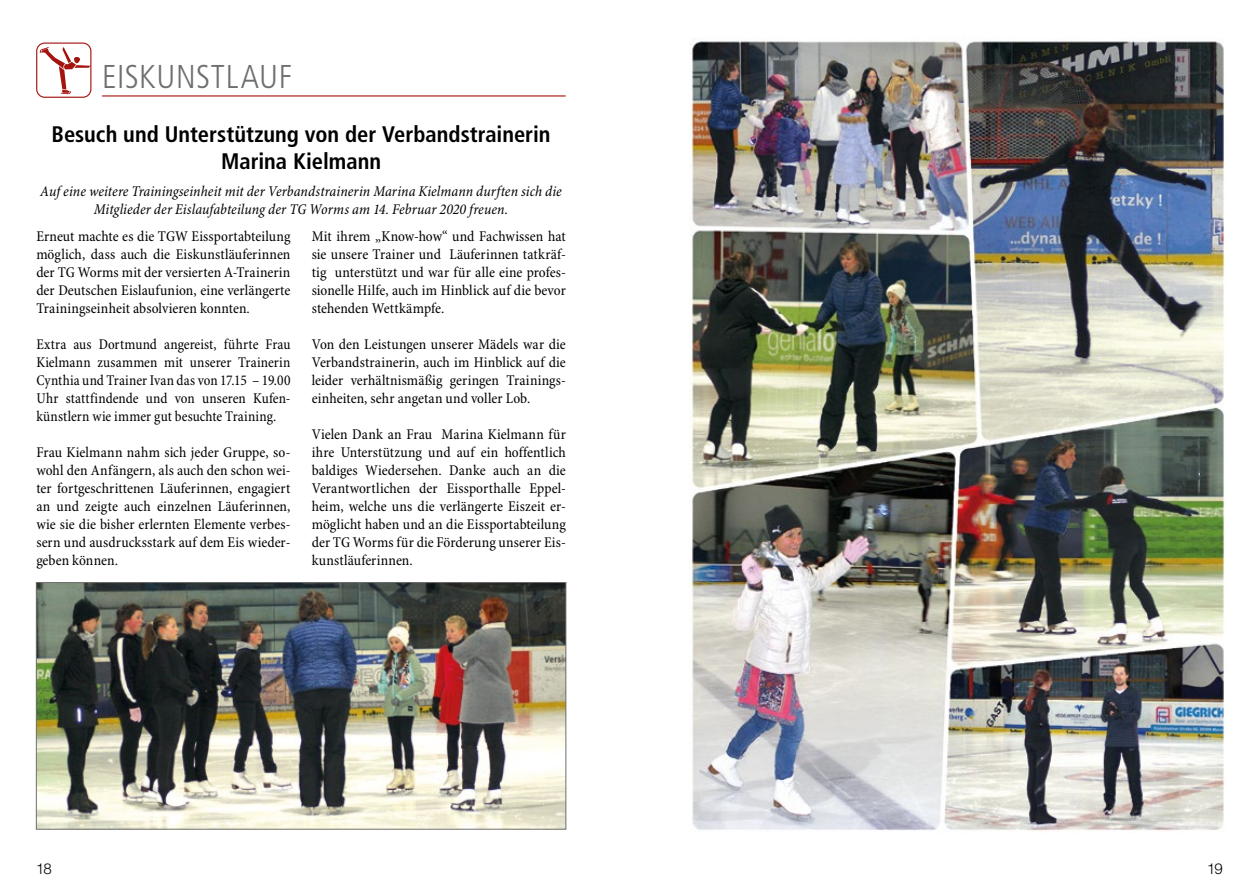
<style>
.page{position:relative;width:1259px;height:893px;background:#fff}
.page>*{position:absolute;margin:0;border:0;box-sizing:border-box;transform-origin:0 0}
.t1{font:300 condensed 33px "Frutiger LT Std";letter-spacing:.02em;color:#706f6f}
.t2{font:700 condensed 22.5px/27px "Frutiger LT Std";color:#000;text-align:center}
.t3{font:condensed 15px/18px "Minion Pro";letter-spacing:.005em;color:#000;text-align:justify}
.t4{font:italic condensed 15px/18px "Minion Pro";letter-spacing:.005em;color:#000;text-align:center}
.t5{font:300 15px "Helvetica Neue LT Std";color:#000}
</style>
<div class="page">
<svg style="left:36px;top:43px;width:55px;height:55px"></svg>
<hr style="left:102px;top:95px;width:464px;height:2px;background:#a4130e">
<img style="left:38px;top:584px;width:526px;height:243px">
<div style="left:36px;top:582px;width:530px;height:247px;border:1px solid #706f6f"></div>
<img style="left:689px;top:40px;width:536px;height:791px">
<h1 class="t1" style="left:102px;top:57px;width:192px">EISKUNSTLAUF</h1>
<h2 class="t2" style="left:52px;top:120px;width:500px">Besuch und Unterstützung von der Verbandstrainerin<br>Marina Kielmann</h2>
<p class="t4" style="left:40px;top:182px;width:523px">Auf eine weitere Trainingseinheit mit der Verbandstrainerin Marina Kielmann durften sich die<br>Mitglieder der Eislaufabteilung der TG Worms am 14. Februar 2020 freuen.</p>
<p class="t3" style="left:36px;top:227px;width:256px">Erneut machte es die TGW Eissportabteilung möglich, dass auch die Eiskunstläuferinnen der TG Worms mit der versierten A-Trainerin der Deutschen Eislaufunion, eine verlängerte Trainingseinheit absolvieren konnten.</p>
<p class="t3" style="left:36px;top:335px;width:256px">Extra aus Dortmund angereist, führte Frau Kielmann zusammen mit unserer Trainerin Cynthia und Trainer Ivan das von 17.15 – 19.00<br>Uhr stattfindende und von unseren Kufen&shy;künstlern wie immer gut besuchte Training.</p>
<p class="t3" style="left:36px;top:443px;width:256px">Frau Kielmann nahm sich jeder Gruppe, so&shy;wohl den Anfängern, als auch den schon wei&shy;ter fortgeschrittenen Läuferinnen, engagiert an und zeigte auch einzelnen Läuferinnen, wie sie die bisher erlernten Elemente verbes&shy;sern und ausdrucksstark auf dem Eis wieder&shy;geben können.</p>
<p class="t3" style="left:312px;top:227px;width:256px">Mit ihrem „Know-how“ und Fachwissen hat sie unsere Trainer und Läuferinnen tatkräf&shy;tig unterstützt und war für alle eine profes&shy;sionelle Hilfe, auch im Hinblick auf die bevor stehenden Wettkämpfe.</p>
<p class="t3" style="left:312px;top:335px;width:256px">Von den Leistungen unserer Mädels war die Verbandstrainerin, auch im Hinblick auf die leider verhältnismäßig geringen Trainings&shy;einheiten, sehr angetan und voller Lob.</p>
<p class="t3" style="left:312px;top:425px;width:256px">Vielen Dank an Frau Marina Kielmann für ihre Unterstützung und auf ein hoffentlich baldiges Wiedersehen. Danke auch an die Verantwortlichen der Eissporthalle Eppel&shy;heim, welche uns die verlängerte Eiszeit er&shy;möglicht haben und an die Eissportabteilung der TG Worms für die Förderung unserer Eis&shy;kunstläuferinnen.</p>
<p class="t5" style="left:36px;top:859px;width:17px">18</p>
<p class="t5" style="left:1207px;top:859px;width:17px">19</p>
</div>
